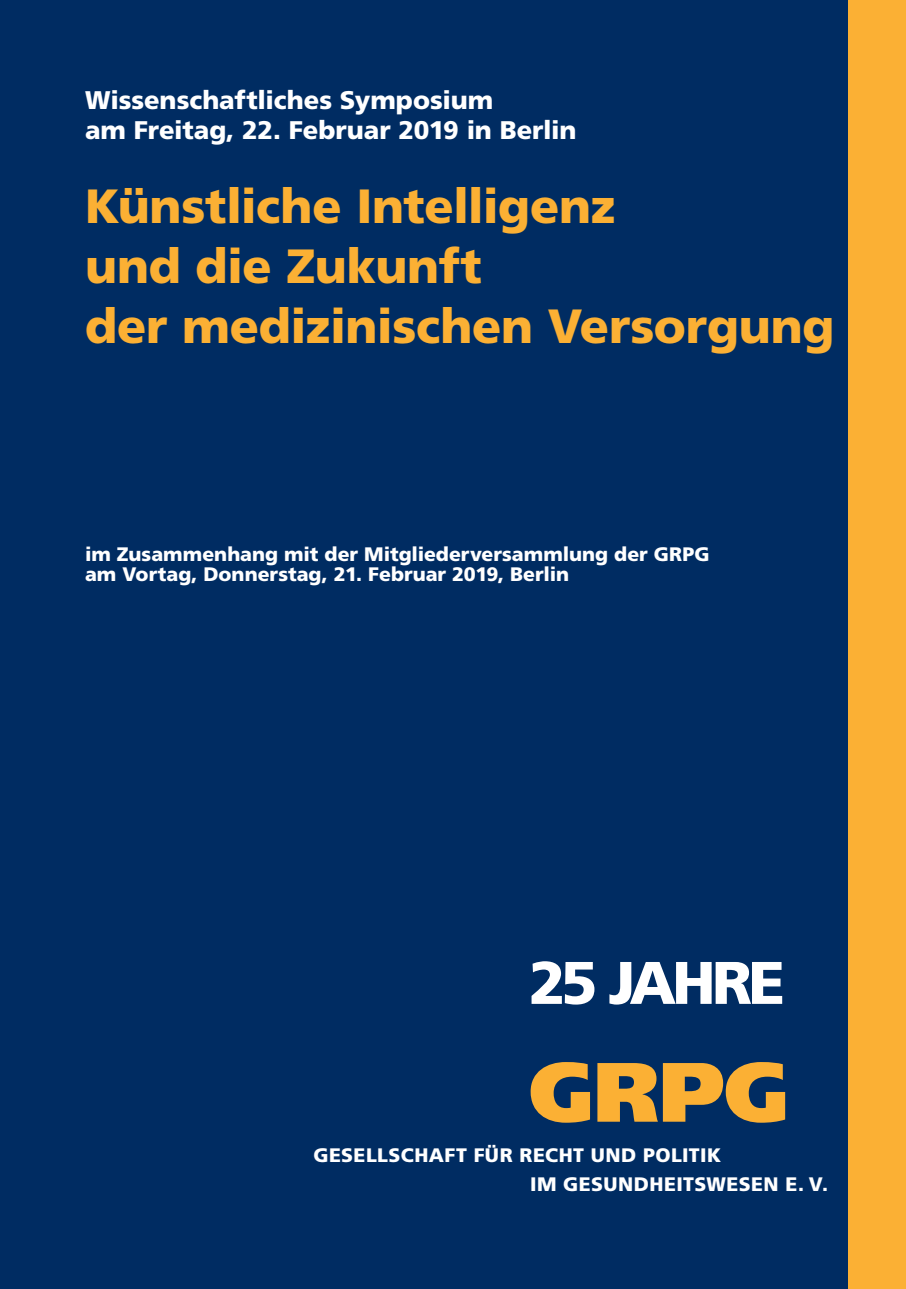
<style>
.page{position:relative;width:906px;height:1289px;background:#fff}
.page>*{position:absolute;margin:0;border:0;box-sizing:border-box;transform-origin:0 0}
.t1{font:900 84px "Frutiger";color:#fbb034}
.t2{font:900 60px "Frutiger";letter-spacing:-.065em;color:#fff}
.t3{font:900 48px "Frutiger";letter-spacing:-.005em;color:#fbb034}
.t4{font:900 25.5px/30px "Frutiger";letter-spacing:-.005em;color:#fff}
.t5{font:900 19.5px/19.5px "Frutiger";letter-spacing:.005em;color:#fff}
.t6{font:900 19.5px "Frutiger";letter-spacing:.025em;color:#fff}
</style>
<div class="page">
<div style="left:847px;top:0;width:59px;height:1288px;background:#fbb034"></div>
<div style="left:0;top:0;width:847px;height:1288px;background:#002c62"></div>
<p class="t4" style="left:85px;top:85px;width:493px">Wissenschaftliches Symposium<br>am Freitag, 22. Februar 2019 in Berlin</p>
<p class="t3" style="left:85px;top:177px;width:531px">Künstliche Intelligenz</p>
<p class="t3" style="left:85px;top:237px;width:398px">und die Zukunft</p>
<p class="t3" style="left:85px;top:297px;width:751px">der medizinischen Versorgung</p>
<p class="t5" style="left:85px;top:544px;width:626px">im Zusammenhang mit der Mitgliederversammlung der GRPG am Vortag, Donnerstag, 21. Februar 2019, Berlin</p>
<p class="t2" style="left:529px;top:946px;width:257px">25 JAHRE</p>
<p class="t1" style="left:529px;top:1040px;width:262px">GRPG</p>
<p class="t6" style="left:313px;top:1143px;width:409px">GESELLSCHAFT FÜR RECHT UND POLITIK</p>
<p class="t5" style="left:530px;top:1173px;width:299px">IM GESUNDHEITSWESEN E. V.</p>
</div>
